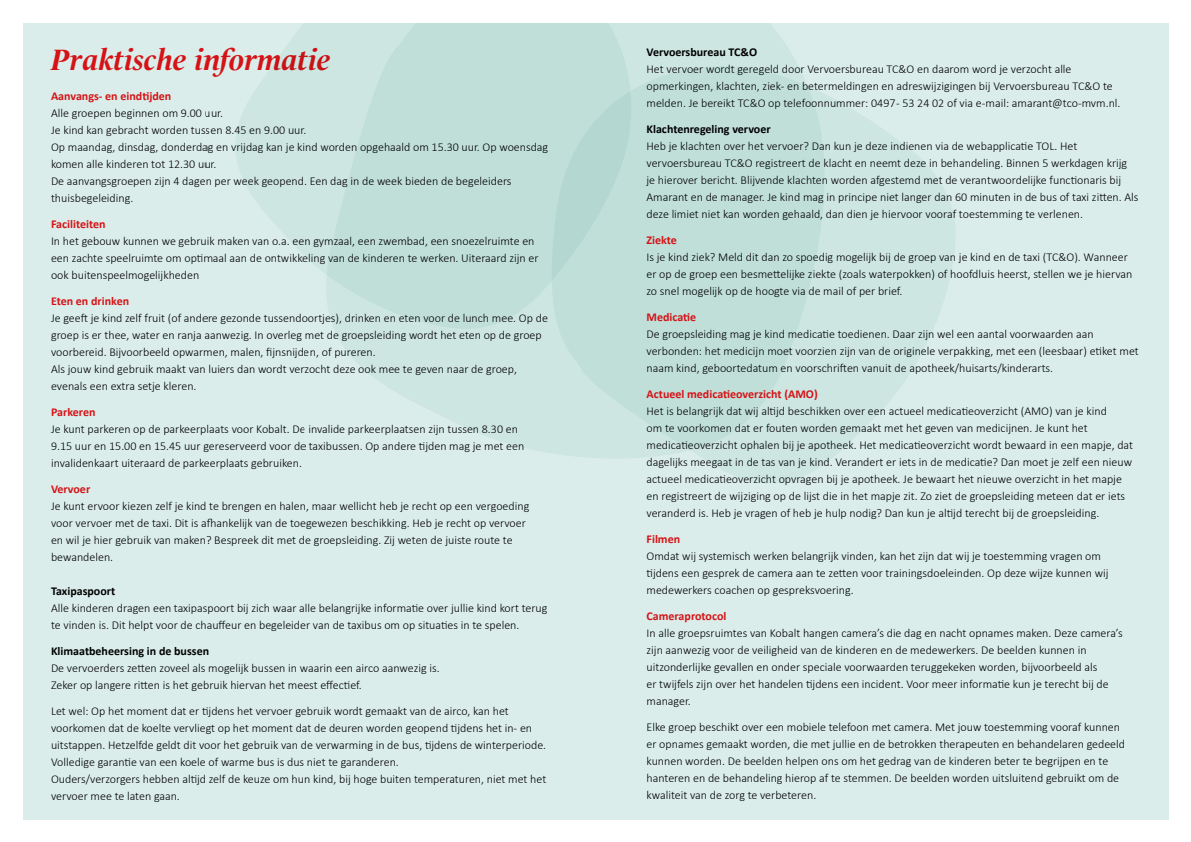
<style>
.page{position:relative;width:1191px;height:842px;background:#fff}
.page>*{position:absolute;margin:0;border:0;box-sizing:border-box;transform-origin:0 0}
.t1{font:italic 700 30px "Le Monde Livre Std";color:#d51317}
.t2{font:300 12px/17px "Calibri";color:#000}
.t3{font:700 12px "Calibri";color:#d51317}
.t4{font:700 12px "Calibri";color:#000}
</style>
<div class="page">
<div style="left:23px;top:23px;width:1145px;height:796px;background:#daedea"></div>
<svg style="left:718px;top:98px;width:237px;height:385px;fill:#cde6e1"></svg>
<svg style="left:335px;top:23px;width:497px;height:444px"></svg>
<svg style="left:236px;top:23px;width:408px;height:307px;fill:#c0dfd9"></svg>
<h1 class="t1" style="left:51px;top:42px;width:281px">Praktische informatie</h1>
<p class="t3" style="left:51px;top:87px;width:122px">Aanvangs- en eindtijden</p>
<p class="t2" style="left:51px;top:104px;width:499px">Alle groepen beginnen om 9.00 uur.<br>Je kind kan gebracht worden tussen 8.45 en 9.00 uur.<br>Op maandag, dinsdag, donderdag en vrijdag kan je kind worden opgehaald om 15.30 uur. Op woensdag komen alle kinderen tot 12.30 uur.<br>De aanvangsgroepen zijn 4 dagen per week geopend. Een dag in de week bieden de begeleiders thuisbegeleiding.</p>
<p class="t3" style="left:51px;top:215px;width:56px">Faciliteiten</p>
<p class="t2" style="left:51px;top:232px;width:489px">In het gebouw kunnen we gebruik maken van o.a. een gymzaal, een zwembad, een snoezelruimte en een zachte speelruimte om optimaal aan de ontwikkeling van de kinderen te werken. Uiteraard zijn er ook buitenspeelmogelijkheden</p>
<p class="t3" style="left:51px;top:292px;width:80px">Eten en drinken</p>
<p class="t2" style="left:51px;top:309px;width:498px">Je geeft je kind zelf fruit (of andere gezonde tussendoortjes), drinken en eten voor de lunch mee. Op de groep is er thee, water en ranja aanwezig. In overleg met de groepsleiding wordt het eten op de groep voorbereid. Bijvoorbeeld opwarmen, malen, fijnsnijden, of pureren.<br>Als jouw kind gebruik maakt van luiers dan wordt verzocht deze ook mee te geven naar de groep, evenals een extra setje kleren.</p>
<p class="t3" style="left:51px;top:403px;width:46px">Parkeren</p>
<p class="t2" style="left:51px;top:420px;width:475px">Je kunt parkeren op de parkeerplaats voor Kobalt. De invalide parkeerplaatsen zijn tussen 8.30 en<br>9.15 uur en 15.00 en 15.45 uur gereserveerd voor de taxibussen. Op andere tijden mag je met een invalidenkaart uiteraard de parkeerplaats gebruiken.</p>
<p class="t3" style="left:51px;top:480px;width:41px">Vervoer</p>
<p class="t2" style="left:51px;top:497px;width:480px">Je kunt ervoor kiezen zelf je kind te brengen en halen, maar wellicht heb je recht op een vergoeding voor vervoer met de taxi. Dit is afhankelijk van de toegewezen beschikking. Heb je recht op vervoer en wil je hier gebruik van maken? Bespreek dit met de groepsleiding. Zij weten de juiste route te bewandelen.</p>
<p class="t4" style="left:51px;top:582px;width:66px">Taxipaspoort</p>
<p class="t2" style="left:51px;top:599px;width:498px">Alle kinderen dragen een taxipaspoort bij zich waar alle belangrijke informatie over jullie kind kort terug te vinden is. Dit helpt voor de chauffeur en begeleider van de taxibus om op situaties in te spelen.</p>
<p class="t4" style="left:51px;top:642px;width:160px">Klimaatbeheersing in de bussen</p>
<p class="t2" style="left:51px;top:659px;width:390px">De vervoerders zetten zoveel als mogelijk bussen in waarin een airco aanwezig is.<br>Zeker op langere ritten is het gebruik hiervan het meest effectief.</p>
<p class="t2" style="left:51px;top:702px;width:497px">Let wel: Op het moment dat er tijdens het vervoer gebruik wordt gemaakt van de airco, kan het voorkomen dat de koelte vervliegt op het moment dat de deuren worden geopend tijdens het in- en uitstappen. Hetzelfde geldt dit voor het gebruik van de verwarming in de bus, tijdens de winterperiode.<br>Volledige garantie van een koele of warme bus is dus niet te garanderen.<br>Ouders/verzorgers hebben altijd zelf de keuze om hun kind, bij hoge buiten temperaturen, niet met het vervoer mee te laten gaan.</p>
<p class="t4" style="left:646px;top:43px;width:112px">Vervoersbureau TC&amp;O</p>
<p class="t2" style="left:646px;top:60px;width:475px">Het vervoer wordt geregeld door Vervoersbureau TC&amp;O en daarom word je verzocht alle opmerkingen, klachten, ziek- en betermeldingen en adreswijzigingen bij Vervoersbureau TC&amp;O te melden. Je bereikt TC&amp;O op telefoonnummer: 0497 - 53 24 02 of via e-mail: amarant@tco-mvm.nl.</p>
<p class="t4" style="left:646px;top:120px;width:126px">Klachtenregeling vervoer</p>
<p class="t2" style="left:646px;top:137px;width:493px">Heb je klachten over het vervoer? Dan kun je deze indienen via de webapplicatie TOL. Het vervoersbureau TC&amp;O registreert de klacht en neemt deze in behandeling. Binnen 5 werkdagen krijg je hierover bericht. Blijvende klachten worden afgestemd met de verantwoordelijke functionaris bij Amarant en de manager. Je kind mag in principe niet langer dan 60 minuten in de bus of taxi zitten. Als deze limiet niet kan worden gehaald, dan dien je hiervoor vooraf toestemming te verlenen.</p>
<p class="t3" style="left:646px;top:231px;width:32px">Ziekte</p>
<p class="t2" style="left:646px;top:248px;width:487px">Is je kind ziek? Meld dit dan zo spoedig mogelijk bij de groep van je kind en de taxi (TC&amp;O). Wanneer er op de groep een besmettelijke ziekte (zoals waterpokken) of hoofdluis heerst, stellen we je hiervan zo snel mogelijk op de hoogte via de mail of per brief.</p>
<p class="t3" style="left:646px;top:308px;width:51px">Medicatie</p>
<p class="t2" style="left:646px;top:325px;width:494px">De groepsleiding mag je kind medicatie toedienen. Daar zijn wel een aantal voorwaarden aan verbonden: het medicijn moet voorzien zijn van de originele verpakking, met een (leesbaar) etiket met naam kind, geboortedatum en voorschriften vanuit de apotheek/huisarts/kinderarts.</p>
<p class="t3" style="left:646px;top:385px;width:173px">Actueel medicatieoverzicht (AMO)</p>
<p class="t2" style="left:646px;top:402px;width:488px">Het is belangrijk dat wij altijd beschikken over een actueel medicatieoverzicht (AMO) van je kind<br>om te voorkomen dat er fouten worden gemaakt met het geven van medicijnen. Je kunt het medicatieoverzicht ophalen bij je apotheek. Het medicatieoverzicht wordt bewaard in een mapje, dat dagelijks meegaat in de tas van je kind. Verandert er iets in de medicatie? Dan moet je zelf een nieuw actueel medicatieoverzicht opvragen bij je apotheek. Je bewaart het nieuwe overzicht in het mapje en registreert de wijziging op de lijst die in het mapje zit. Zo ziet de groepsleiding meteen dat er iets veranderd is. Heb je vragen of heb je hulp nodig? Dan kun je altijd terecht bij de groepsleiding.</p>
<p class="t3" style="left:646px;top:530px;width:35px">Filmen</p>
<p class="t2" style="left:646px;top:547px;width:463px">Omdat wij systemisch werken belangrijk vinden, kan het zijn dat wij je toestemming vragen om tijdens een gesprek de camera aan te zetten voor trainingsdoeleinden. Op deze wijze kunnen wij medewerkers coachen op gespreksvoering.</p>
<p class="t3" style="left:646px;top:607px;width:81px">Cameraprotocol</p>
<p class="t2" style="left:646px;top:624px;width:478px">In alle groepsruimtes van Kobalt hangen camera’s die dag en nacht opnames maken. Deze camera’s zijn aanwezig voor de veiligheid van de kinderen en de medewerkers. De beelden kunnen in uitzonderlijke gevallen en onder speciale voorwaarden teruggekeken worden, bijvoorbeeld als<br>er twijfels zijn over het handelen tijdens een incident. Voor meer informatie kun je terecht bij de manager.</p>
<p class="t2" style="left:646px;top:718px;width:480px">Elke groep beschikt over een mobiele telefoon met camera. Met jouw toestemming vooraf kunnen er opnames gemaakt worden, die met jullie en de betrokken therapeuten en behandelaren gedeeld kunnen worden. De beelden helpen ons om het gedrag van de kinderen beter te begrijpen en te hanteren en de behandeling hierop af te stemmen. De beelden worden uitsluitend gebruikt om de kwaliteit van de zorg te verbeteren.</p>
</div>
